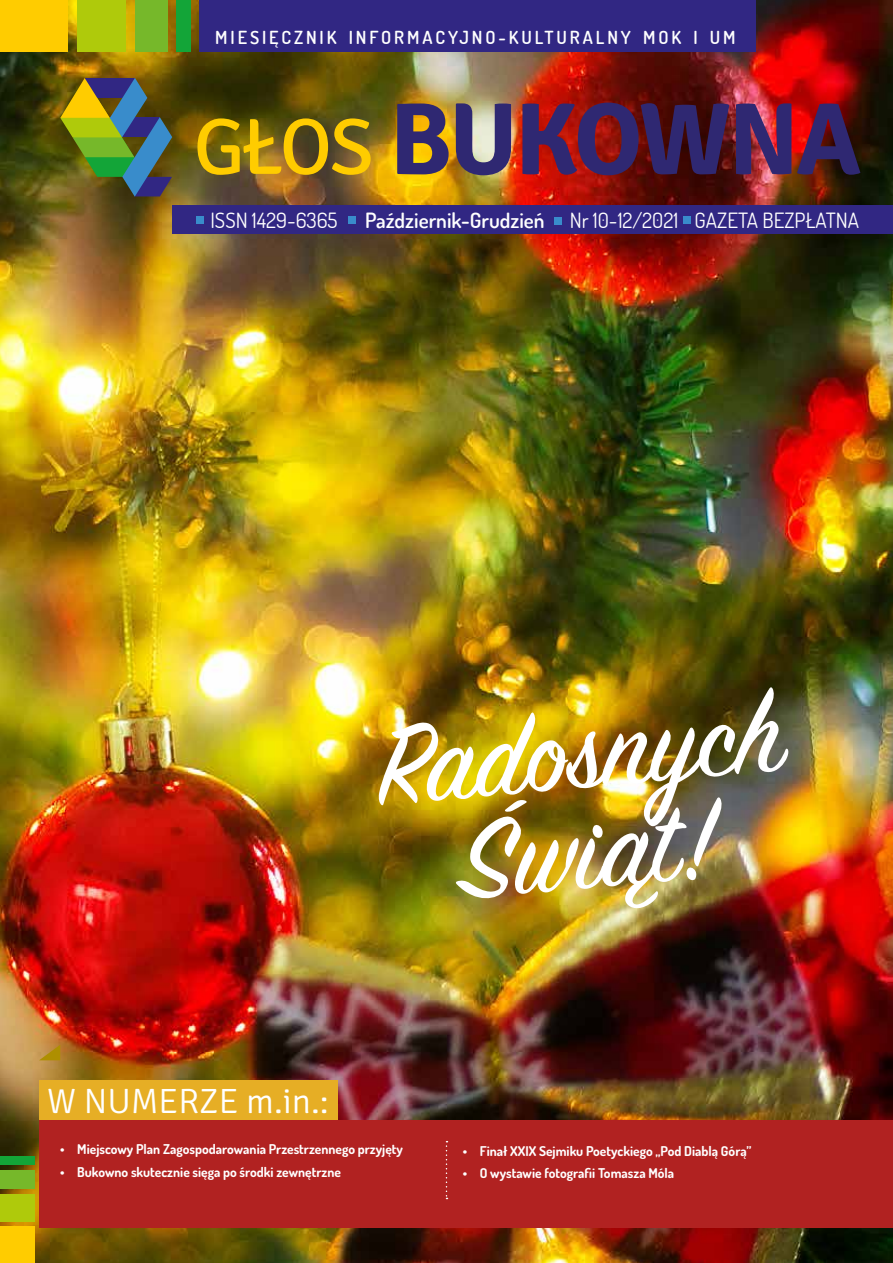
<style>
.page{position:relative;width:893px;height:1263px;background:#fff}
.page>*{position:absolute;margin:0;border:0;box-sizing:border-box;transform-origin:0 0}
.t1{font:124.5px/100.5px "Sign Painter House Script";color:#fff;text-align:center}
.t2{font:700 102px "Signika";letter-spacing:-.03em;color:#2f2872}
.t3{font:300 35.25px "Signika";color:#fff}
.t4{font:21px "Dosis";color:#fff}
.t5{font:600 18px "Dosis";letter-spacing:.16em;color:#fff}
.t6{font:700 13.5px "Dosis";color:#fff}
.s1{font-weight:400;font-size:79.5px;color:#fc0}
.s2{font-weight:600}
</style>
<div class="page">
<img style="left:0;top:0;width:893px;height:1263px">
<div style="left:199px;top:0;width:557px;height:51px;background:#312783"></div>
<div style="left:172px;top:205px;width:721px;height:29px;background:#312783"></div>
<div style="left:0;top:0;width:68px;height:51px;background:#fc0"></div>
<div style="left:77px;top:0;width:49px;height:51px;background:#afca0b"></div>
<div style="left:135px;top:0;width:32px;height:51px;background:#76b82a"></div>
<div style="left:176px;top:0;width:15px;height:51px;background:#13a538"></div>
<div style="left:348px;top:216px;width:8px;height:8px;background:#398ccb"></div>
<div style="left:554px;top:217px;width:8px;height:7px;background:#398ccb"></div>
<div style="left:683px;top:217px;width:8px;height:7px;background:#398ccb"></div>
<div style="left:196px;top:217px;width:8px;height:7px;background:#398ccb"></div>
<svg style="left:60px;top:78px;width:112px;height:119px;background:#617442"></svg>
<div style="left:39px;top:1120px;width:854px;height:107px;background:#b12221"></div>
<div style="left:0;top:1226px;width:34px;height:37px;background:#fc0"></div>
<div style="left:0;top:1194px;width:34px;height:27px;background:#afca0b"></div>
<div style="left:0;top:1170px;width:34px;height:19px;background:#76b82a"></div>
<div style="left:0;top:1157px;width:34px;height:8px;background:#13a538"></div>
<svg style="left:39px;top:1045px;width:21px;height:15px"></svg>
<div style="left:39px;top:1080px;width:298px;height:40px;background:#e6ae25"></div>
<svg style="left:446px;top:1141px;width:1px;height:58px"></svg>
<h3 class="t5" style="left:215px;top:26px;width:522px">MIESIĘCZNIK INFORMACYJNO-KULTURALNY MOK I UM</h3>
<h2 class="t2" style="left:194px;top:78px;width:669px"><span class="s1">GŁOS</span> BUKOWNA</h2>
<h3 class="t4" style="left:210px;top:206px;width:129px">ISSN 1429-6365</h3>
<h3 class="t4" style="left:365px;top:206px;width:496px"><span class="s2">Październik-Grudzień</span> Nr 10-12/2021 GAZETA BEZPŁATNA</h3>
<h1 class="t1" style="left:372px;top:728px;width:410px;rotate:-5deg">Radosnych<br>Świąt!</h1>
<h3 class="t3" style="left:47px;top:1082px;width:283px">W NUMERZE m.in.:</h3>
<p class="t6" style="left:60px;top:1141px;width:344px">• Miejscowy Plan Zagospodarowania Przestrzennego przyjęty</p>
<p class="t6" style="left:60px;top:1163px;width:282px">• Bukowno skutecznie sięga po środki zewnętrzne</p>
<p class="t6" style="left:463px;top:1142px;width:290px">• Finał XXIX Sejmiku Poetyckiego „Pod Diablą Górą”</p>
<p class="t6" style="left:463px;top:1165px;width:213px">• O wystawie fotografii Tomasza Móla</p>
</div>
